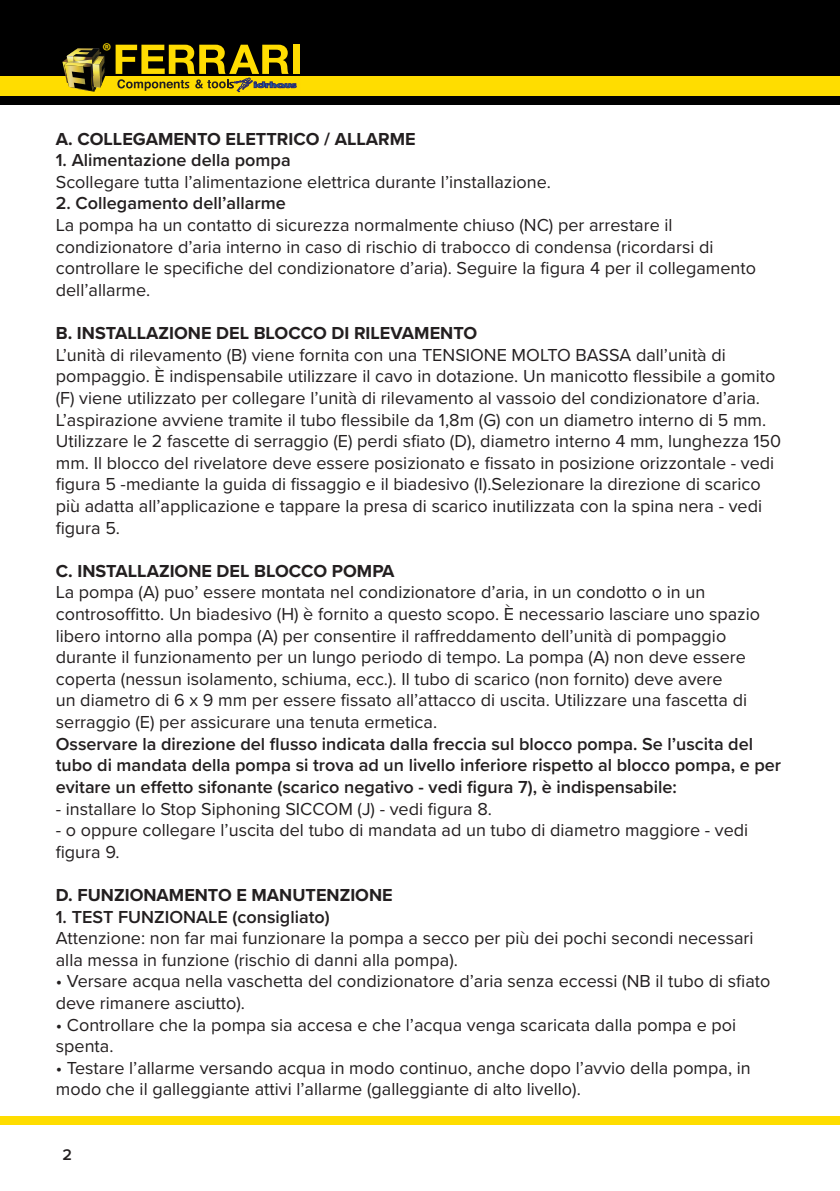
<style>
.page{position:relative;width:840px;height:1191px;background:#fff}
.page>*{position:absolute;margin:0;border:0;box-sizing:border-box;transform-origin:0 0}
.t1{font:600 21.6px "Myriad Pro";color:#ffdc01}
.t2{font:18px/21.6px "Proxima Nova";color:#231f20}
.t3{font:600 18px/21.6px "Proxima Nova";color:#231f20}
.t4{font:700 18px "Proxima Nova";color:#231f20}
.t5{font:600 16px "Proxima Nova";color:#231f20}
</style>
<div class="page">
<div style="left:0;top:0;width:839px;height:86px;background:#000"></div>
<div style="left:0;top:77px;width:839px;height:19px;background:#fd0"></div>
<div style="left:0;top:96px;width:839px;height:9px;background:#000"></div>
<div style="left:292px;top:45px;width:7px;height:29px;background:#ffdc01"></div>
<svg style="left:62px;top:48px;width:43px;height:44px"></svg>
<svg style="left:115px;top:45px;width:181px;height:47px"></svg>
<div style="left:0;top:1115px;width:839px;height:9px;background:#fd0"></div>
<p class="t1" style="left:102px;top:37px;width:11px">®</p>
<p class="t4" style="left:56px;top:125px;width:361px">A. COLLEGAMENTO ELETTRICO / ALLARME</p>
<p class="t3" style="left:56px;top:149px;width:236px">1. Alimentazione della pompa</p>
<p class="t2" style="left:56px;top:170px;width:496px">Scollegare tutta l’alimentazione elettrica durante l’installazione.</p>
<p class="t3" style="left:56px;top:192px;width:231px">2. Collegamento dell’allarme</p>
<p class="t2" style="left:56px;top:213px;width:701px">La pompa ha un contatto di sicurezza normalmente chiuso (NC) per arrestare il condizionatore d’aria interno in caso di rischio di trabocco di condensa (ricordarsi di controllare le specifiche del condizionatore d’aria). Seguire la figura 4 per il collegamento dell’allarme.</p>
<p class="t4" style="left:56px;top:320px;width:422px">B. INSTALLAZIONE DEL BLOCCO DI RILEVAMENTO</p>
<p class="t2" style="left:56px;top:343px;width:726px">L’unità di rilevamento (B) viene fornita con una TENSIONE MOLTO BASSA dall’unità di pompaggio. È indispensabile utilizzare il cavo in dotazione. Un manicotto flessibile a gomito (F) viene utilizzato per collegare l’unità di rilevamento al vassoio del condizionatore d’aria.<br>L’aspirazione avviene tramite il tubo flessibile da 1,8m (G) con un diametro interno di 5 mm.<br>Utilizzare le 2 fascette di serraggio (E) perdi sfiato (D), diametro interno 4 mm, lunghezza 150 mm. Il blocco del rivelatore deve essere posizionato e fissato in posizione orizzontale - vedi figura 5 -mediante la guida di fissaggio e il biadesivo (I).Selezionare la direzione di scarico più adatta all’applicazione e tappare la presa di scarico inutilizzata con la spina nera - vedi figura 5.</p>
<p class="t4" style="left:56px;top:557px;width:340px">C. INSTALLAZIONE DEL BLOCCO POMPA</p>
<p class="t2" style="left:56px;top:581px;width:705px">La pompa (A) puo’ essere montata nel condizionatore d’aria, in un condotto o in un controsoffitto. Un biadesivo (H) è fornito a questo scopo. È necessario lasciare uno spazio libero intorno alla pompa (A) per consentire il raffreddamento dell’unità di pompaggio durante il funzionamento per un lungo periodo di tempo. La pompa (A) non deve essere coperta (nessun isolamento, schiuma, ecc.). Il tubo di scarico (non fornito) deve avere<br>un diametro di 6 x 9 mm per essere fissato all’attacco di uscita. Utilizzare una fascetta di serraggio (E) per assicurare una tenuta ermetica.</p>
<p class="t3" style="left:56px;top:732px;width:726px">Osservare la direzione del flusso indicata dalla freccia sul blocco pompa. Se l’uscita del tubo di mandata della pompa si trova ad un livello inferiore rispetto al blocco pompa, e per evitare un effetto sifonante (scarico negativo - vedi figura 7), è indispensabile:</p>
<p class="t2" style="left:56px;top:797px;width:437px">- installare lo Stop Siphoning SICCOM (J) - vedi figura 8.</p>
<p class="t2" style="left:56px;top:818px;width:693px">- o oppure collegare l’uscita del tubo di mandata ad un tubo di diametro maggiore - vedi figura 9.</p>
<p class="t4" style="left:56px;top:881px;width:338px">D. FUNZIONAMENTO E MANUTENZIONE</p>
<p class="t3" style="left:56px;top:905px;width:275px">1. TEST FUNZIONALE (consigliato)</p>
<p class="t2" style="left:56px;top:926px;width:699px">Attenzione: non far mai funzionare la pompa a secco per più dei pochi secondi necessari alla messa in funzione (rischio di danni alla pompa).</p>
<p class="t2" style="left:56px;top:969px;width:715px">• Versare acqua nella vaschetta del condizionatore d’aria senza eccessi (NB il tubo di sfiato deve rimanere asciutto).</p>
<p class="t2" style="left:56px;top:1013px;width:681px">• Controllare che la pompa sia accesa e che l’acqua venga scaricata dalla pompa e poi spenta.</p>
<p class="t2" style="left:56px;top:1056px;width:696px">• Testare l’allarme versando acqua in modo continuo, anche dopo l’avvio della pompa, in modo che il galleggiante attivi l’allarme (galleggiante di alto livello).</p>
<p class="t5" style="left:62px;top:1142px;width:11px">2</p>
</div>
